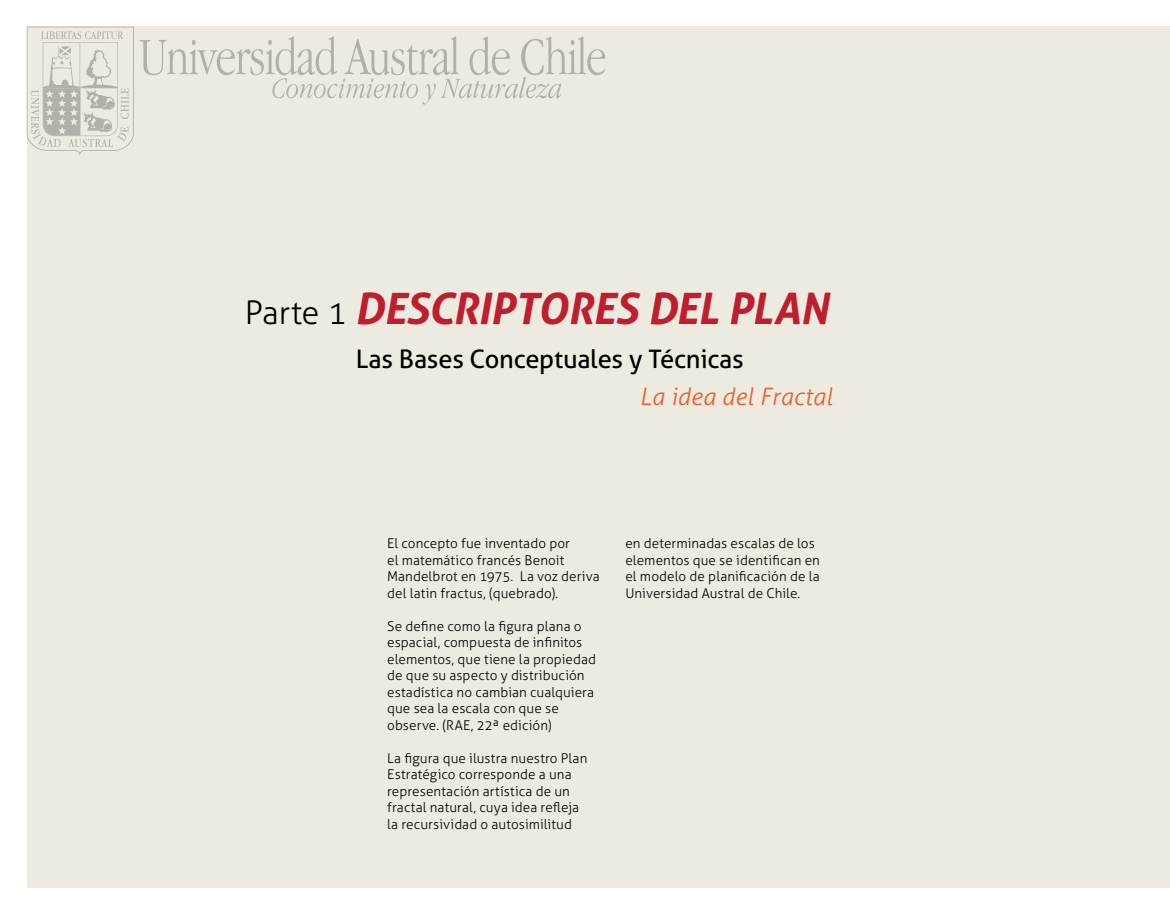
<style>
.page{position:relative;width:1170px;height:915px;background:#fff}
.page>*{position:absolute;margin:0;border:0;box-sizing:border-box;transform-origin:0 0}
.t1{font:italic 700 43.35px "Aller";letter-spacing:-.015em;color:#be1e2d}
.t2{font:25.5px "Aller";letter-spacing:-.01em;color:#000}
.t3{font:italic 300 24px "Aller";letter-spacing:.01em;color:#f15a29}
.t4{font:300 13.5px/16.5px "Aller";letter-spacing:.005em;color:#000}
.s1{font-weight:300;font-style:normal;font-size:32.55px;color:#000}
</style>
<div class="page">
<div style="left:27px;top:27px;width:1142px;height:861px;background:#edeadf"></div>
<svg style="left:140px;top:36px;width:465px;height:68px"></svg>
<svg style="left:27px;top:27px;width:107px;height:128px"></svg>
<h1 class="t1" style="left:245px;top:281px;width:585px"><span class="s1">Parte 1</span> DESCRIPTORES DEL PLAN</h1>
<h2 class="t2" style="left:356px;top:343px;width:389px">Las Bases Conceptuales y Técnicas</h2>
<h3 class="t3" style="left:639px;top:381px;width:194px">La idea del Fractal</h3>
<p class="t4" style="left:387px;top:535px;width:214px">El concepto fue inventado por<br>el matemático francés Benoit<br>Mandelbrot en 1975. La voz deriva del latin fractus, (quebrado).</p>
<p class="t4" style="left:387px;top:617px;width:210px">Se define como la figura plana o espacial, compuesta de infinitos elementos, que tiene la propiedad de que su aspecto y distribución estadística no cambian cualquiera que sea la escala con que se observe. (RAE, 22ª edición)</p>
<p class="t4" style="left:387px;top:749px;width:202px">La figura que ilustra nuestro Plan Estratégico corresponde a una representación artística de un fractal natural, cuya idea refleja la recursividad o autosimilitud</p>
<p class="t4" style="left:625px;top:535px;width:196px">en determinadas escalas de los elementos que se identifican en el modelo de planificación de la<br>Universidad Austral de Chile.</p>
</div>
